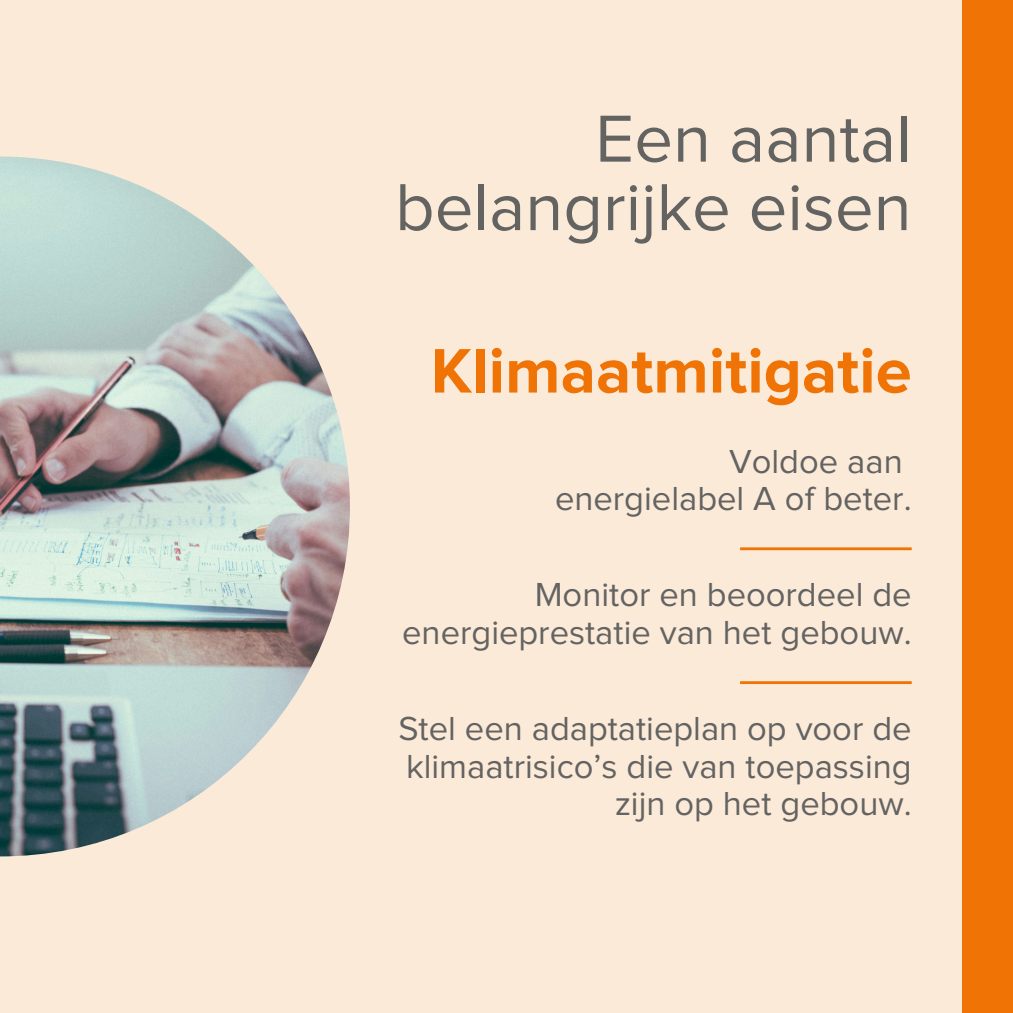
<style>
.page{position:relative;width:1013px;height:1013px;background:#fff}
.page>*{position:absolute;margin:0;border:0;box-sizing:border-box;transform-origin:0 0}
.t1{font:68.88px/68.5px "Proxima Nova";color:#636362;text-align:right}
.t2{font:700 65.12px "Proxima Nova";color:#f07305}
.t3{font:34.5px/37.5px "Proxima Nova";color:#636362;text-align:right}
</style>
<div class="page">
<div style="left:0;top:0;width:962px;height:1012px;background:#fcead9"></div>
<div style="left:962px;top:0;width:50px;height:1012px;background:#f07305"></div>
<hr style="left:740px;top:547px;width:171px;height:3px;background:#f07305">
<hr style="left:740px;top:681px;width:171px;height:3px;background:#f07305">
<img style="left:0;top:156px;width:350px;height:700px">
<h2 class="t1" style="left:395px;top:107px;width:518px">Een aantal belangrijke eisen</h2>
<p class="t2" style="left:431px;top:341px;width:482px">Klimaatmitigatie</p>
<p class="t3" style="left:729px;top:444px;width:175px">Voldoe aan</p>
<h1 class="t3" style="left:555px;top:481px;width:358px">energielabel A of beter.</h1>
<p class="t3" style="left:402px;top:577px;width:511px">Monitor en beoordeel de energieprestatie van het gebouw.</p>
<p class="t3" style="left:398px;top:711px;width:515px">Stel een adaptatieplan op voor de klimaatrisico’s die van toepassing zijn op het gebouw.</p>
</div>
